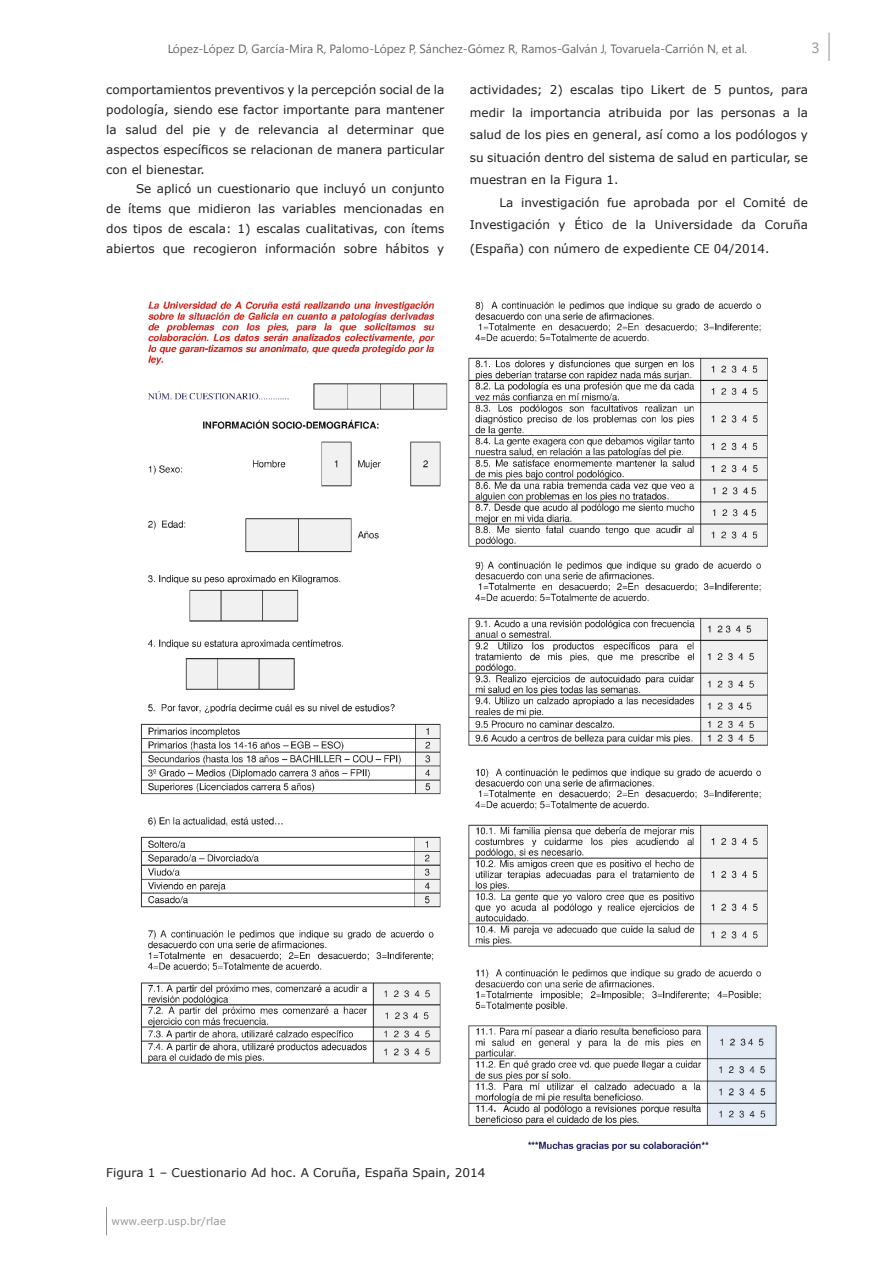
<style>
.page{position:relative;width:893px;height:1263px;background:#fff}
.page>*{position:absolute;margin:0;border:0;box-sizing:border-box;transform-origin:0 0}
.t1{font:13.5px "Geneva";color:#6c6d70}
.Texto{font:12px/19.8px "Verdana";color:#231f20;text-align:justify}
.t2{font:12px "Segoe UI";color:#231f20}
.Título_de_tabela_e_f{font:12px "Verdana";color:#231f20}
.t3{font:10.5px "Verdana 2";color:#6c6d70}
.s1{font-family:"Verdana 2"}
</style>
<div class="page">
<svg style="left:106px;top:1207px;width:1px;height:28px"></svg>
<svg style="left:829px;top:33px;width:1px;height:28px"></svg>
<img style="left:140px;top:301px;width:637px;height:850px">
<p class="t2" style="left:167px;top:41px;width:582px">López-López D, García-Mira R, Palomo-López P, Sánchez-Gómez R, Ramos-Galván J, Tovaruela-Carrión N, et al.</p>
<p class="t1" style="left:812px;top:40px;width:11px">3</p>
<p class="Texto" style="left:106px;top:80px;width:340px">comportamientos preventivos y la percepción social de la podología, siendo ese factor importante para mantener la salud del pie y de relevancia al determinar que aspectos específicos se relacionan de manera particular <span class="s1">con el bienestar.</span></p>
<p class="Texto" style="left:106px;top:179px;width:340px;text-indent:30px">Se aplicó un cuestionario que incluyó un conjunto de ítems que midieron las variables mencionadas en dos tipos de escala: 1) escalas cualitativas, con ítems abiertos que recogieron información sobre hábitos y</p>
<p class="Texto" style="left:470px;top:78px;width:340px;line-height:22.5px">actividades; 2) escalas tipo Likert de 5 puntos, para <span class="s1">medir la importancia atribuida por las personas a la </span>salud de los pies en general, así como a los podólogos y su situación dentro del sistema de salud en particular, se muestran en la Figura 1.</p>
<p class="Texto" style="left:470px;top:191px;width:340px;line-height:22.5px;text-align:right">La investigación fue aprobada por el Comité de<br>Investigación y Ético de la Universidade da Coruña</p>
<p class="Texto" style="left:470px;top:238px;width:301px">(España) con número de expediente CE 04/2014.</p>
<p class="Título_de_tabela_e_f" style="left:106px;top:1165px;width:381px">Figura 1 – Cuestionario Ad hoc. A Coruña, España Spain, 2014</p>
<p class="t3" style="left:111px;top:1215px;width:116px">www.eerp.usp.br/rlae</p>
</div>
